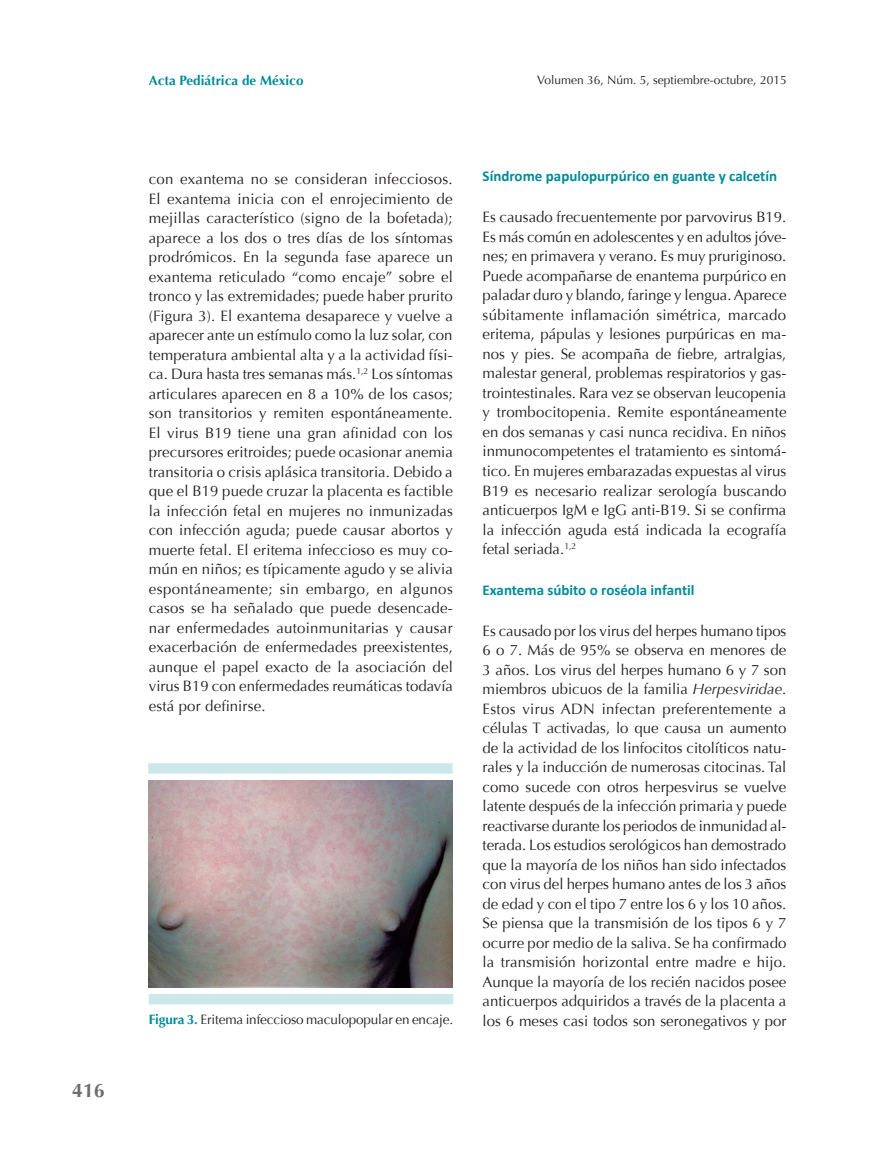
<style>
.page{position:relative;width:893px;height:1149px;background:#fff}
.page>*{position:absolute;margin:0;border:0;box-sizing:border-box;transform-origin:0 0}
.t1{font:700 19.5px "Optima";color:#6c6d70}
.t2{font:15px/19.5px "Optima";color:#231f20;text-align:justify}
.t3{font:700 15px "Calibri";color:#008b9a}
.t4{font:13.5px "Optima";letter-spacing:-.01em;color:#231f20}
.t5{font:700 13.5px "Optima";color:#008b9a}
.t6{font:12px "Optima";color:#231f20}
.s1{font-style:italic}
.s2{font-weight:700;color:#008b9a}
</style>
<div class="page">
<div style="left:148px;top:763px;width:305px;height:10px;background:#cde8eb"></div>
<div style="left:149px;top:993px;width:304px;height:11px;background:#cde8eb"></div>
<img style="left:149px;top:780px;width:304px;height:206px">
<h1 class="t1" style="left:72px;top:1079px;width:34px">416</h1>
<p class="t5" style="left:149px;top:73px;width:156px">Acta Pediátrica de México</p>
<p class="t6" style="left:537px;top:73px;width:251px">Volumen 36, Núm. 5, septiembre-octubre, 2015</p>
<p class="t2" style="left:149px;top:169px;width:306px">con exantema no se consideran infecciosos.<br>El exantema inicia con el enrojecimiento de mejillas característico (signo de la bofetada); aparece a los dos o tres días de los síntomas prodrómicos. En la segunda fase aparece un exantema reticulado “como encaje” sobre el tronco y las extremidades; puede haber prurito (Figura 3). El exantema desaparece y vuelve a aparecer ante un estímulo como la luz solar, con temperatura ambiental alta y a la actividad físi&shy;ca. Dura hasta tres semanas más.<sup>1,2</sup> Los síntomas articulares aparecen en 8 a 10% de los casos; son transitorios y remiten espontáneamente.<br>El virus B19 tiene una gran afinidad con los precursores eritroides; puede ocasionar anemia transitoria o crisis aplásica transitoria. Debido a que el B19 puede cruzar la placenta es factible la infección fetal en mujeres no inmunizadas con infección aguda; puede causar abortos y muerte fetal. El eritema infeccioso es muy co&shy;mún en niños; es típicamente agudo y se alivia espontáneamente; sin embargo, en algunos casos se ha señalado que puede desencade&shy;nar enfermedades autoinmunitarias y causar exacerbación de enfermedades preexistentes, aunque el papel exacto de la asociación del virus B19 con enfermedades reumáticas todavía está por definirse.</p>
<p class="t3" style="left:483px;top:167px;width:296px">Síndrome papulopurpúrico en guante y calcetín</p>
<p class="t2" style="left:483px;top:207px;width:305px">Es causado frecuentemente por parvovirus B19.<br>Es más común en adolescentes y en adultos jóve&shy;nes; en primavera y verano. Es muy pruriginoso.<br>Puede acompañarse de enantema purpúrico en paladar duro y blando, faringe y lengua. Aparece súbitamente inflamación simétrica, marcado eritema, pápulas y lesiones purpúricas en ma&shy;nos y pies. Se acompaña de fiebre, artralgias, malestar general, problemas respiratorios y gas&shy;trointestinales. Rara vez se observan leucopenia y trombocitopenia. Remite espontáneamente en dos semanas y casi nunca recidiva. En niños inmunocompetentes el tratamiento es sintomá&shy;tico. En mujeres embarazadas expuestas al virus B19 es necesario realizar serología buscando anticuerpos IgM e IgG anti-B19. Si se confirma la infección aguda está indicada la ecografía fetal seriada.<sup>1,2</sup></p>
<p class="t3" style="left:483px;top:580px;width:213px">Exantema súbito o roséola infantil</p>
<p class="t2" style="left:483px;top:620px;width:305px">Es causado por los virus del herpes humano tipos 6 o 7. Más de 95% se observa en menores de 3 años. Los virus del herpes humano 6 y 7 son miembros ubicuos de la familia <span class="s1">Herpesviridae</span>.<br>Estos virus ADN infectan preferentemente a células T activadas, lo que causa un aumento de la actividad de los linfocitos citolíticos natu&shy;rales y la inducción de numerosas citocinas. Tal como sucede con otros herpesvirus se vuelve latente después de la infección primaria y puede reactivarse durante los periodos de inmunidad al&shy;terada. Los estudios serológicos han demostrado que la mayoría de los niños han sido infectados con virus del herpes humano antes de los 3 años de edad y con el tipo 7 entre los 6 y los 10 años.<br>Se piensa que la transmisión de los tipos 6 y 7 ocurre por medio de la saliva. Se ha confirmado la transmisión horizontal entre madre e hijo.<br>Aunque la mayoría de los recién nacidos posee anticuerpos adquiridos a través de la placenta a</p>
<p class="t4" style="left:149px;top:1011px;width:306px"><span class="s2">Figura 3.</span> Eritema infeccioso maculopopular en encaje.</p>
<p class="t2" style="left:483px;top:1010px;width:305px">los 6 meses casi todos son seronegativos y por</p>
</div>
